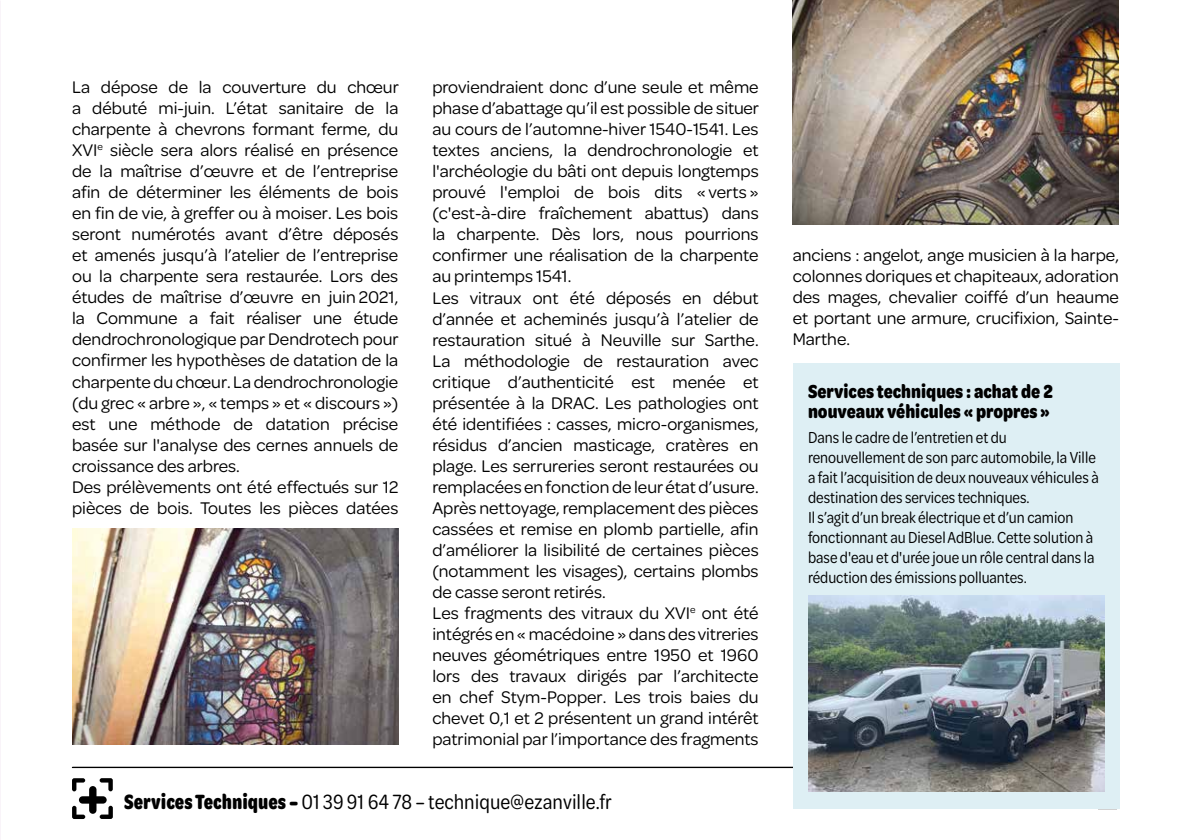
<style>
.page{position:relative;width:1191px;height:840px;background:#fff}
.page>*{position:absolute;margin:0;border:0;box-sizing:border-box;transform-origin:0 0}
.t1{font:22px "Omnes Narrow";color:#000}
.t2{font:700 20px/20px "Omnes Cond";color:#000}
.t3{font:18px/21px "Omnes";color:#000}
.t4{font:17px/20px "Omnes Cond";color:#000;scale:.95 1}
.s1{font-weight:700}
</style>
<div class="page">
<svg style="left:1097px;top:808px;width:21px;height:1px"></svg>
<svg style="left:72px;top:766px;width:720px;height:1px"></svg>
<svg style="left:72px;top:778px;width:41px;height:40px"></svg>
<img style="left:792px;top:0;width:327px;height:224px">
<img style="left:72px;top:528px;width:326px;height:216px">
<div style="left:792px;top:363px;width:327px;height:445px;background:#deeff4"></div>
<img style="left:808px;top:595px;width:296px;height:196px">
<p class="t3" style="left:72px;top:75px;width:328px">La dépose de la couverture du chœur a débuté mi-juin. L’état sanitaire de la charpente à chevrons formant ferme, du XVI<sup>e</sup> siècle sera alors réalisé en présence de la maîtrise d’œuvre et de l’entreprise afin de déterminer les éléments de bois en fin de vie, à greffer ou à moiser. Les bois seront numérotés avant d’être déposés et amenés jusqu’à l’atelier de l’entreprise ou la charpente sera restaurée. Lors des études de maîtrise d’œuvre en juin 2021, la Commune a fait réaliser une étude dendrochronologique par Dendrotech pour confirmer les hypothèses de datation de la charpente du chœur. La dendrochronologie (du grec « arbre », « temps » et « discours ») est une méthode de datation précise basée sur l'analyse des cernes annuels de croissance des arbres.<br>Des prélèvements ont été effectués sur 12 pièces de bois. Toutes les pièces datées</p>
<p class="t3" style="left:432px;top:76px;width:328px">proviendraient donc d’une seule et même phase d’abattage qu’il est possible de situer au cours de l’automne-hiver 1540-1541. Les textes anciens, la dendrochronologie et l'archéologie du bâti ont depuis longtemps prouvé l'emploi de bois dits « verts » (c'est-à-dire fraîchement abattus) dans la charpente. Dès lors, nous pourrions confirmer une réalisation de la charpente au printemps 1541.<br>Les vitraux ont été déposés en début d’année et acheminés jusqu’à l’atelier de restauration situé à Neuville sur Sarthe.<br>La méthodologie de restauration avec critique d’authenticité est menée et présentée à la DRAC. Les pathologies ont été identifiées : casses, micro-organismes, résidus d’ancien masticage, cratères en plage. Les serrureries seront restaurées ou remplacées en fonction de leur état d’usure.<br>Après nettoyage, remplacement des pièces cassées et remise en plomb partielle, afin d’améliorer la lisibilité de certaines pièces (notamment les visages), certains plombs de casse seront retirés.<br>Les fragments des vitraux du XVI<sup>e</sup> ont été intégrés en « macédoine » dans des vitreries neuves géométriques entre 1950 et 1960 lors des travaux dirigés par l’architecte en chef Stym-Popper. Les trois baies du chevet 0,1 et 2 présentent un grand intérêt patrimonial par l’importance des fragments</p>
<p class="t1" style="left:124px;top:787px;width:489px"><span class="s1">Services Techniques –</span> 01 39 91 64 78 – technique@ezanville.fr</p>
<p class="t3" style="left:792px;top:244px;width:328px;text-align:justify">anciens : angelot, ange musicien à la harpe, colonnes doriques et chapiteaux, adoration des mages, chevalier coiffé d’un heaume et portant une armure, crucifixion, Sainte-Marthe.</p>
<p class="t2" style="left:808px;top:380px;width:246px">Services techniques : achat de 2 nouveaux véhicules « propres »</p>
<p class="t4" style="left:808px;top:426px;width:307px">Dans le cadre de l’entretien et du renouvellement de son parc automobile, la Ville a fait l’acquisition de deux nouveaux véhicules à destination des services techniques.<br>Il s’agit d’un break électrique et d’un camion fonctionnant au Diesel AdBlue. Cette solution à base d'eau et d'urée joue un rôle central dans la réduction des émissions polluantes.</p>
</div>
